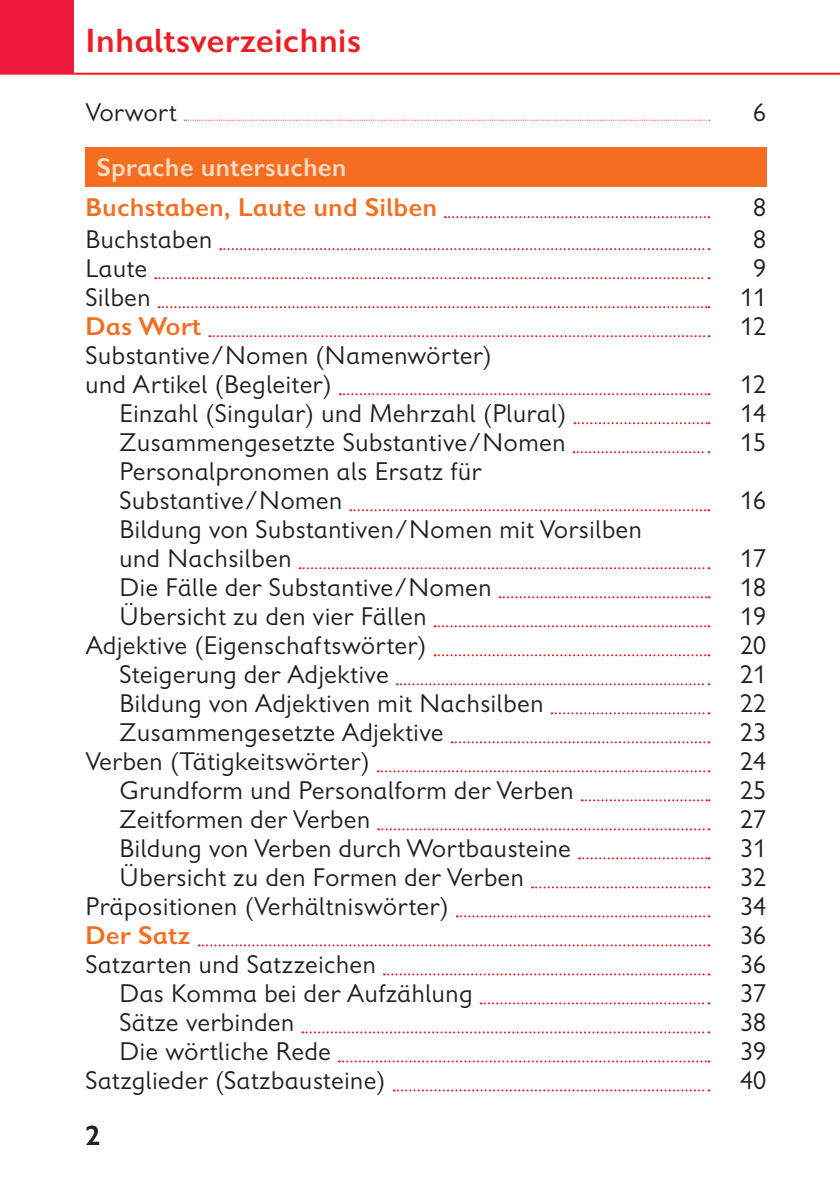
<style>
.page{position:relative;width:840px;height:1191px;background:#fff}
.page>*{position:absolute;margin:0;border:0;box-sizing:border-box;transform-origin:0 0}
._01_1_Wert{font:700 34px "Gill 98 CV Semi";color:#ee1d23}
._64_1_4_Wert_Kap_1{font:26px/29px "Gill 98 CV";color:#231f20}
._63_1_3_Wert_Kap_1{font:26px "Gill 98 CV";color:#231f20}
._62_1_2_Wert_Kap_1{font:700 26px "Gill 98 CV Semi";color:#f36e21}
._64_1_4_Wert_Kap_1-2{font:26px "Gill 98 CV Mathe";color:#231f20}
._65_GS_Inhalt_13_15{font:26px "Gill 98 CV";color:#231f20}
._61_1__Wert_für_alle{font:700 26px "Gill 98 CV Semi";color:#fdddc6}
._63_1_3_Wert_Kap_1-2{font:26px "Gill 98 CV Mathe";color:#231f20}
._63_5__3_Wert_Vorwor{font:26px "Gill 98 CV";color:#231f20}
._62_1_2_Wert_Kap_1-2{font:26px "Gill 98 CV Mathe";color:#231f20}
._63_5__3_Wert_Vorwor-2{font:26px "Gill 98 CV Mathe";color:#231f20}
</style>
<div class="page">
<hr style="left:0;top:73px;width:839px;height:2px;background:#ee1d23">
<div style="left:0;top:0;width:74px;height:74px;background:#ed1a3e"></div>
<svg style="left:184px;top:120px;width:525px;height:1px"></svg>
<svg style="left:444px;top:216px;width:265px;height:2px"></svg>
<svg style="left:220px;top:248px;width:489px;height:2px"></svg>
<svg style="left:155px;top:277px;width:554px;height:2px"></svg>
<svg style="left:159px;top:306px;width:550px;height:2px"></svg>
<svg style="left:209px;top:335px;width:500px;height:2px"></svg>
<svg style="left:339px;top:393px;width:370px;height:2px"></svg>
<svg style="left:574px;top:422px;width:135px;height:2px"></svg>
<svg style="left:573px;top:451px;width:136px;height:2px"></svg>
<svg style="left:350px;top:509px;width:359px;height:2px"></svg>
<svg style="left:299px;top:567px;width:410px;height:2px"></svg>
<svg style="left:499px;top:596px;width:210px;height:2px"></svg>
<svg style="left:434px;top:625px;width:275px;height:2px"></svg>
<svg style="left:434px;top:654px;width:275px;height:2px"></svg>
<svg style="left:396px;top:683px;width:313px;height:2px"></svg>
<svg style="left:551px;top:712px;width:158px;height:2px"></svg>
<svg style="left:451px;top:741px;width:258px;height:2px"></svg>
<svg style="left:377px;top:770px;width:332px;height:2px"></svg>
<svg style="left:581px;top:799px;width:128px;height:2px"></svg>
<svg style="left:378px;top:828px;width:331px;height:2px"></svg>
<svg style="left:578px;top:857px;width:131px;height:2px"></svg>
<svg style="left:531px;top:886px;width:178px;height:2px"></svg>
<svg style="left:456px;top:915px;width:253px;height:2px"></svg>
<svg style="left:198px;top:944px;width:511px;height:2px"></svg>
<svg style="left:384px;top:973px;width:325px;height:2px"></svg>
<svg style="left:480px;top:1002px;width:229px;height:2px"></svg>
<svg style="left:302px;top:1031px;width:407px;height:2px"></svg>
<svg style="left:339px;top:1060px;width:370px;height:2px"></svg>
<svg style="left:393px;top:1089px;width:316px;height:2px"></svg>
<div style="left:85px;top:147px;width:680px;height:40px;background:#f36e21"></div>
<p class="_01_1_Wert" style="left:85px;top:20px;width:277px">Inhaltsverzeichnis</p>
<p class="_63_5__3_Wert_Vorwor" style="left:85px;top:97px;width:93px">Vorwort</p>
<p class="_63_5__3_Wert_Vorwor-2" style="left:752px;top:97px;width:14px">6</p>
<p class="_61_1__Wert_für_alle" style="left:96px;top:152px;width:251px">Sprache untersuchen</p>
<p class="_62_1_2_Wert_Kap_1" style="left:85px;top:192px;width:353px">Buchstaben, Laute und Silben</p>
<p class="_62_1_2_Wert_Kap_1-2" style="left:752px;top:192px;width:14px">8</p>
<p class="_63_1_3_Wert_Kap_1" style="left:85px;top:224px;width:129px">Buchstaben</p>
<p class="_63_1_3_Wert_Kap_1-2" style="left:752px;top:224px;width:14px">8</p>
<p class="_63_1_3_Wert_Kap_1" style="left:85px;top:253px;width:64px">Laute</p>
<p class="_63_1_3_Wert_Kap_1-2" style="left:752px;top:253px;width:14px">9</p>
<p class="_63_1_3_Wert_Kap_1" style="left:85px;top:282px;width:67px">Silben</p>
<p class="_63_1_3_Wert_Kap_1-2" style="left:739px;top:282px;width:27px">11</p>
<p class="_62_1_2_Wert_Kap_1" style="left:85px;top:311px;width:118px">Das Wort</p>
<p class="_62_1_2_Wert_Kap_1-2" style="left:739px;top:311px;width:27px">12</p>
<p class="_65_GS_Inhalt_13_15" style="left:85px;top:340px;width:408px">Substantive/Nomen (Namenwörter)</p>
<p class="_63_1_3_Wert_Kap_1" style="left:85px;top:369px;width:248px">und Artikel (Begleiter)</p>
<p class="_63_1_3_Wert_Kap_1-2" style="left:739px;top:369px;width:27px">12</p>
<p class="_64_1_4_Wert_Kap_1" style="left:119px;top:399px;width:449px">Einzahl (Singular) und Mehrzahl (Plural)</p>
<p class="_64_1_4_Wert_Kap_1-2" style="left:739px;top:398px;width:27px">14</p>
<p class="_64_1_4_Wert_Kap_1" style="left:119px;top:428px;width:448px">Zusammengesetzte Substantive/Nomen</p>
<p class="_64_1_4_Wert_Kap_1-2" style="left:739px;top:427px;width:27px">15</p>
<p class="_64_1_4_Wert_Kap_1" style="left:119px;top:457px;width:364px">Personalpronomen als Ersatz für<br>Substantive/Nomen</p>
<p class="_64_1_4_Wert_Kap_1-2" style="left:739px;top:485px;width:27px">16</p>
<p class="_64_1_4_Wert_Kap_1" style="left:119px;top:515px;width:524px">Bildung von Substantiven/Nomen mit Vorsilben und Nachsilben</p>
<p class="_64_1_4_Wert_Kap_1-2" style="left:739px;top:543px;width:27px">17</p>
<p class="_64_1_4_Wert_Kap_1" style="left:119px;top:573px;width:374px">Die Fälle der Substantive/Nomen</p>
<p class="_64_1_4_Wert_Kap_1-2" style="left:739px;top:572px;width:27px">18</p>
<p class="_64_1_4_Wert_Kap_1" style="left:119px;top:602px;width:309px">Übersicht zu den vier Fällen</p>
<p class="_64_1_4_Wert_Kap_1-2" style="left:739px;top:601px;width:27px">19</p>
<p class="_63_1_3_Wert_Kap_1" style="left:85px;top:630px;width:343px">Adjektive (Eigenschaftswörter)</p>
<p class="_63_1_3_Wert_Kap_1-2" style="left:739px;top:630px;width:27px">20</p>
<p class="_64_1_4_Wert_Kap_1" style="left:119px;top:660px;width:271px">Steigerung der Adjektive</p>
<p class="_64_1_4_Wert_Kap_1-2" style="left:739px;top:659px;width:27px">21</p>
<p class="_64_1_4_Wert_Kap_1" style="left:119px;top:689px;width:426px">Bildung von Adjektiven mit Nachsilben</p>
<p class="_64_1_4_Wert_Kap_1-2" style="left:739px;top:688px;width:27px">22</p>
<p class="_64_1_4_Wert_Kap_1" style="left:119px;top:718px;width:326px">Zusammengesetzte Adjektive</p>
<p class="_64_1_4_Wert_Kap_1-2" style="left:739px;top:717px;width:27px">23</p>
<p class="_63_1_3_Wert_Kap_1" style="left:85px;top:746px;width:286px">Verben (Tätigkeitswörter)</p>
<p class="_63_1_3_Wert_Kap_1-2" style="left:739px;top:746px;width:27px">24</p>
<p class="_64_1_4_Wert_Kap_1" style="left:119px;top:776px;width:456px">Grundform und Personalform der Verben</p>
<p class="_64_1_4_Wert_Kap_1-2" style="left:739px;top:775px;width:27px">25</p>
<p class="_64_1_4_Wert_Kap_1" style="left:119px;top:805px;width:252px">Zeitformen der Verben</p>
<p class="_64_1_4_Wert_Kap_1-2" style="left:739px;top:804px;width:27px">27</p>
<p class="_64_1_4_Wert_Kap_1" style="left:119px;top:834px;width:453px">Bildung von Verben durch Wortbausteine</p>
<p class="_64_1_4_Wert_Kap_1-2" style="left:739px;top:833px;width:27px">31</p>
<p class="_64_1_4_Wert_Kap_1" style="left:119px;top:863px;width:406px">Übersicht zu den Formen der Verben</p>
<p class="_64_1_4_Wert_Kap_1-2" style="left:739px;top:862px;width:27px">32</p>
<p class="_63_1_3_Wert_Kap_1" style="left:85px;top:891px;width:365px">Präpositionen (Verhältniswörter)</p>
<p class="_63_1_3_Wert_Kap_1-2" style="left:739px;top:891px;width:27px">34</p>
<p class="_62_1_2_Wert_Kap_1" style="left:85px;top:920px;width:107px">Der Satz</p>
<p class="_62_1_2_Wert_Kap_1-2" style="left:739px;top:920px;width:27px">36</p>
<p class="_63_1_3_Wert_Kap_1" style="left:85px;top:949px;width:292px">Satzarten und Satzzeichen</p>
<p class="_63_1_3_Wert_Kap_1-2" style="left:739px;top:949px;width:27px">36</p>
<p class="_64_1_4_Wert_Kap_1" style="left:119px;top:979px;width:355px">Das Komma bei der Aufzählung</p>
<p class="_64_1_4_Wert_Kap_1-2" style="left:739px;top:978px;width:27px">37</p>
<p class="_64_1_4_Wert_Kap_1" style="left:119px;top:1008px;width:177px">Sätze verbinden</p>
<p class="_64_1_4_Wert_Kap_1-2" style="left:739px;top:1007px;width:27px">38</p>
<p class="_64_1_4_Wert_Kap_1" style="left:119px;top:1037px;width:213px">Die wörtliche Rede</p>
<p class="_64_1_4_Wert_Kap_1-2" style="left:739px;top:1036px;width:27px">39</p>
<p class="_63_1_3_Wert_Kap_1" style="left:85px;top:1065px;width:302px">Satzglieder (Satzbausteine)</p>
<p class="_63_1_3_Wert_Kap_1-2" style="left:739px;top:1065px;width:27px">40</p>
</div>
